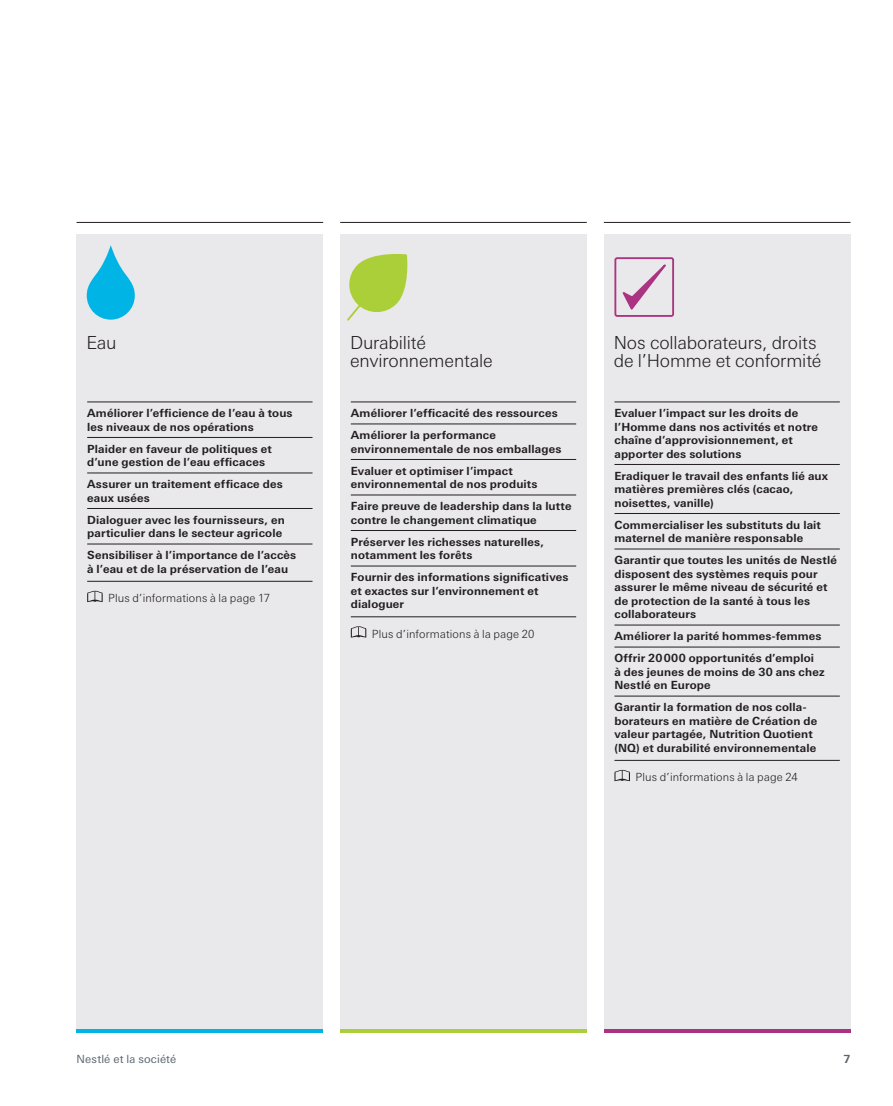
<style>
.page{position:relative;width:893px;height:1106px;background:#fff}
.page>*{position:absolute;margin:0;border:0;box-sizing:border-box;transform-origin:0 0}
.t1{font:300 18px/18px "LT Univers Basic";letter-spacing:-.01em;color:#231f20}
.t2{font:700 11.25px/13.5px "LT Univers Basic";letter-spacing:.015em;color:#231f20}
.t3{font:300 11.25px "LT Univers Basic";letter-spacing:.01em;color:#231f20}
.t4{font:11.25px "LT Univers Basic";letter-spacing:.015em;color:#5a6670}
.t5{font:700 11.25px "LT Univers Basic";color:#5a6670}
</style>
<div class="page">
<div style="left:77px;top:234px;width:246px;height:799px;background:#e9e8ea"></div>
<div style="left:340px;top:234px;width:247px;height:799px;background:#e9e8ea"></div>
<div style="left:604px;top:234px;width:246px;height:799px;background:#e9e8ea"></div>
<hr style="left:87px;top:402px;width:226px;height:1px;background:#231f20">
<hr style="left:87px;top:437px;width:226px;height:1px;background:#231f20">
<hr style="left:87px;top:473px;width:226px;height:1px;background:#231f20">
<hr style="left:87px;top:508px;width:226px;height:1px;background:#231f20">
<hr style="left:87px;top:544px;width:226px;height:1px;background:#231f20">
<hr style="left:87px;top:581px;width:226px;height:1px;background:#231f20">
<svg style="left:87px;top:591px;width:16px;height:11px"></svg>
<hr style="left:351px;top:402px;width:225px;height:1px;background:#231f20">
<hr style="left:351px;top:424px;width:225px;height:1px;background:#231f20">
<hr style="left:351px;top:459px;width:225px;height:1px;background:#231f20">
<hr style="left:351px;top:495px;width:225px;height:1px;background:#231f20">
<hr style="left:351px;top:530px;width:225px;height:1px;background:#231f20">
<hr style="left:351px;top:566px;width:225px;height:1px;background:#231f20">
<hr style="left:351px;top:616px;width:225px;height:1px;background:#231f20">
<svg style="left:351px;top:626px;width:15px;height:11px"></svg>
<hr style="left:614px;top:402px;width:226px;height:1px;background:#231f20">
<hr style="left:614px;top:464px;width:226px;height:1px;background:#231f20">
<hr style="left:614px;top:513px;width:226px;height:1px;background:#231f20">
<hr style="left:614px;top:549px;width:226px;height:1px;background:#231f20">
<hr style="left:614px;top:625px;width:226px;height:1px;background:#231f20">
<hr style="left:614px;top:647px;width:226px;height:1px;background:#231f20">
<hr style="left:614px;top:696px;width:226px;height:1px;background:#231f20">
<hr style="left:614px;top:760px;width:226px;height:1px;background:#231f20">
<svg style="left:614px;top:770px;width:16px;height:11px"></svg>
<svg style="left:622px;top:264px;width:44px;height:46px"></svg>
<div style="left:614px;top:257px;width:60px;height:60px;border:2px solid #aa3481;border-radius:2px"></div>
<svg style="left:347px;top:254px;width:61px;height:67px"></svg>
<svg style="left:87px;top:245px;width:48px;height:75px"></svg>
<hr style="left:77px;top:1030px;width:246px;height:3px;background:#00b4e5">
<hr style="left:340px;top:1030px;width:247px;height:3px;background:#abcf38">
<hr style="left:604px;top:1030px;width:246px;height:3px;background:#aa3481">
<hr style="left:77px;top:222px;width:246px;height:1px;background:#231f20">
<hr style="left:340px;top:222px;width:247px;height:1px;background:#231f20">
<hr style="left:604px;top:222px;width:246px;height:1px;background:#231f20">
<h1 class="t1" style="left:86px;top:333px;width:32px">Eau</h1>
<p class="t2" style="left:87px;top:406px;width:207px">Améliorer l’efficience de l’eau à tous les niveaux de nos opérations</p>
<p class="t2" style="left:87px;top:441px;width:186px">Plaider en faveur de politiques et d’une gestion de l’eau efficaces</p>
<p class="t2" style="left:87px;top:477px;width:197px">Assurer un traitement efficace des eaux usées</p>
<p class="t2" style="left:87px;top:513px;width:199px">Dialoguer avec les fournisseurs, en particulier dans le secteur agricole</p>
<p class="t2" style="left:87px;top:548px;width:211px">Sensibiliser à l’importance de l’accès à l’eau et de la préservation de l’eau</p>
<p class="t3" style="left:108px;top:591px;width:163px">Plus d’informations à la page 17</p>
<h1 class="t1" style="left:350px;top:333px;width:144px">Durabilité environnementale</h1>
<p class="t2" style="left:351px;top:402px;width:209px;line-height:22px">Améliorer l’efficacité des ressources<br>Améliorer la performance</p>
<p class="t2" style="left:351px;top:437px;width:212px;line-height:22px">environnementale de nos emballages<br>Evaluer et optimiser l’impact</p>
<p class="t2" style="left:351px;top:473px;width:222px;line-height:22px">environnemental de nos produits<br>Faire preuve de leadership dans la lutte</p>
<p class="t2" style="left:351px;top:508px;width:195px;line-height:22px">contre le changement climatique<br>Préserver les richesses naturelles,</p>
<p class="t2" style="left:351px;top:544px;width:219px;line-height:22px">notamment les forêts<br>Fournir des informations significatives</p>
<p class="t2" style="left:351px;top:584px;width:189px">et exactes sur l’environnement et dialoguer</p>
<p class="t3" style="left:372px;top:627px;width:164px">Plus d’informations à la page 20</p>
<h1 class="t1" style="left:614px;top:333px;width:209px">Nos collaborateurs, droits de l’Homme et conformité</h1>
<p class="t2" style="left:614px;top:406px;width:205px">Evaluer l’impact sur les droits de l’Homme dans nos activités et notre chaîne d’approvisionnement, et apporter des solutions</p>
<p class="t2" style="left:614px;top:468px;width:215px">Eradiquer le travail des enfants lié aux matières premières clés (cacao, noisettes, vanille)</p>
<p class="t2" style="left:614px;top:517px;width:208px">Commercialiser les substituts du lait maternel de manière responsable</p>
<p class="t2" style="left:614px;top:553px;width:224px">Garantir que toutes les unités de Nestlé disposent des systèmes requis pour assurer le même niveau de sécurité et de protection de la santé à tous les collaborateurs</p>
<p class="t2" style="left:614px;top:625px;width:209px;line-height:22px">Améliorer la parité hommes-femmes<br>Offrir 20000 opportunités d’emploi</p>
<p class="t2" style="left:614px;top:665px;width:212px">à des jeunes de moins de 30 ans chez<br>Nestlé en Europe</p>
<p class="t2" style="left:614px;top:700px;width:204px">Garantir la formation de nos colla&shy;borateurs en matière de Création de valeur partagée, Nutrition Quotient (NQ) et durabilité environnementale</p>
<p class="t3" style="left:636px;top:770px;width:164px">Plus d’informations à la page 24</p>
<p class="t4" style="left:77px;top:1053px;width:101px">Nestlé et la société</p>
<p class="t5" style="left:843px;top:1052px;width:9px">7</p>
</div>
